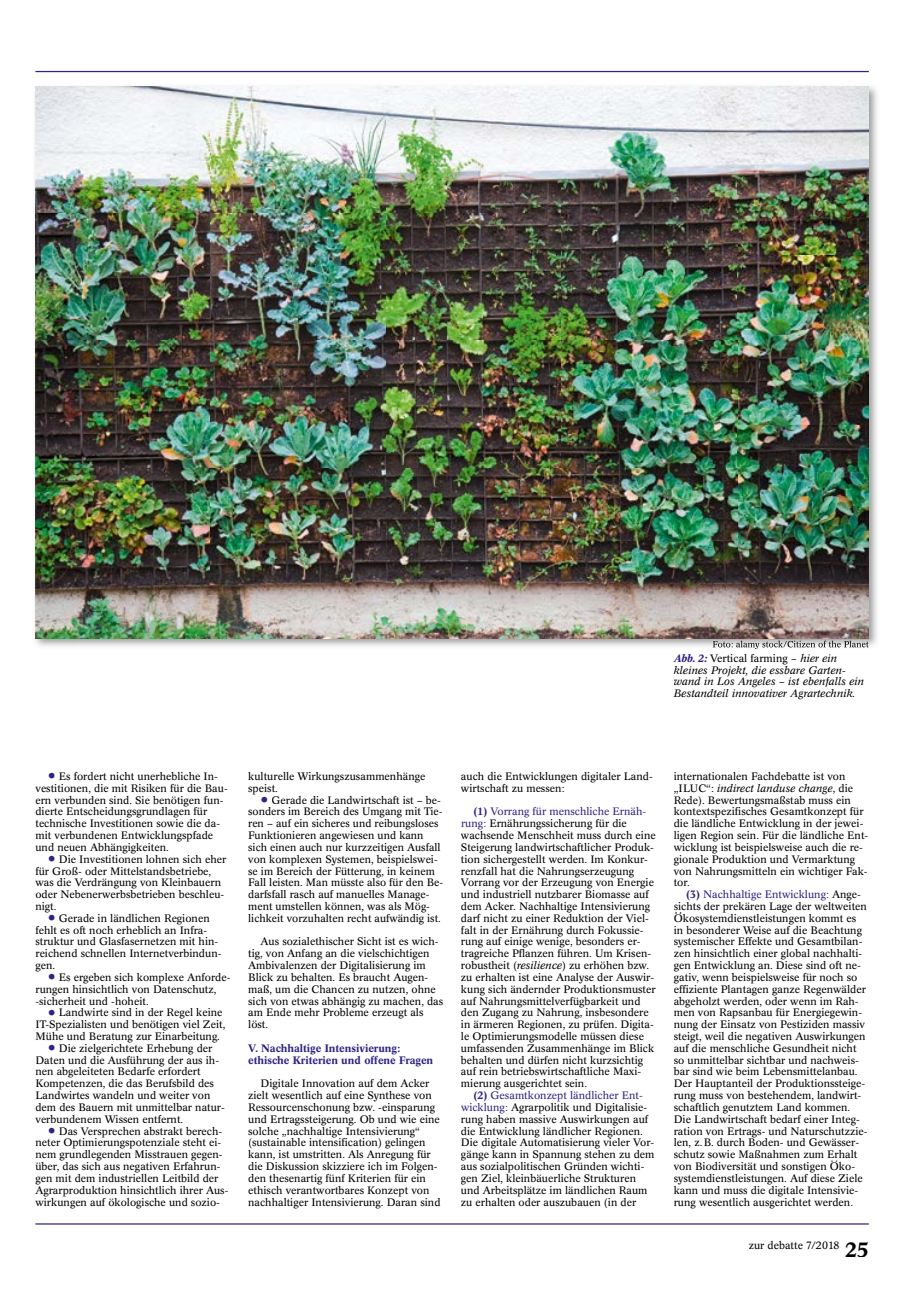
<style>
.page{position:relative;width:922px;height:1312px;background:#fff}
.page>*{position:absolute;margin:0;border:0;box-sizing:border-box;transform-origin:0 0}
.t1{font:10.62px/11.8px "Concorde BE";color:#000}
.t2{font:italic 10.62px/11.9px "Concorde BE";color:#000}
.t3{font:500 10.62px/11.9px "Concorde BE";color:#2f2483}
.s1{font-weight:500;color:#2f2483}
.s2{font-style:normal}
.s3{font-size:23.75px;color:#2f2483}
.s4{color:#2f2483}
.s5{font-style:italic}
.s6{font-weight:500;font-size:20.62px}
</style>
<div class="page">
<hr style="left:35px;top:1222px;width:833px;height:2px;background:#2f2483">
<hr style="left:35px;top:71px;width:833px;height:1px;background:#2f2483">
<hr style="left:674px;top:912px;width:182px;height:1px;background:#000">
<img style="left:868px;top:86px;width:9px;height:40px">
<img style="left:35px;top:638px;width:41px;height:9px">
<img style="left:835px;top:126px;width:42px;height:522px">
<img style="left:76px;top:638px;width:759px;height:9px">
<img style="left:35px;top:86px;width:833px;height:552px">
<img style="left:712px;top:640px;width:156px;height:8px">
<p class="t2" style="left:673px;top:652px;width:192px"><span class="s1">Abb. 2:</span> <span class="s2">Vertical farming</span> – hier ein kleines Projekt, die essbare Garten&shy;wand in Los Angeles – ist ebenfalls ein Bestandteil innovativer Agrartechnik.</p>
<p class="t1" style="left:35px;top:770px;width:194px;text-indent:12px"><span class="s3">•</span> Es fordert nicht unerhebliche In&shy;vestitionen, die mit Risiken für die Bau&shy;ern verbunden sind. Sie benötigen fun&shy;dierte Entscheidungsgrundlagen für technische Investitionen sowie die da&shy;mit verbundenen Entwicklungspfade und neuen Abhängigkeiten.</p>
<p class="t1" style="left:35px;top:853px;width:192px;text-indent:12px"><span class="s3">•</span> Die Investitionen lohnen sich eher für Groß- oder Mittelstandsbetriebe, was die Verdrängung von Kleinbauern oder Nebenerwerbsbetrieben beschleu&shy;nigt.</p>
<p class="t1" style="left:35px;top:912px;width:187px;text-indent:12px"><span class="s3">•</span> Gerade in ländlichen Regionen fehlt es oft noch erheblich an Infra&shy;struktur und Glasfasernetzen mit hin&shy;reichend schnellen Internetverbindun&shy;gen.</p>
<p class="t1" style="left:35px;top:971px;width:196px;text-indent:12px"><span class="s3">•</span> Es ergeben sich komplexe Anforde&shy;rungen hinsichtlich von Datenschutz, -sicherheit und -hoheit.</p>
<p class="t1" style="left:35px;top:1006px;width:191px;text-indent:12px"><span class="s3">•</span> Landwirte sind in der Regel keine<br>IT-Spezialisten und benötigen viel Zeit,<br>Mühe und Beratung zur Einarbeitung.</p>
<p class="t1" style="left:35px;top:1042px;width:191px;text-indent:12px"><span class="s3">•</span> Die zielgerichtete Erhebung der Daten und die Ausführung der aus ih&shy;nen abgeleiteten Bedarfe erfordert Kompetenzen, die das Berufsbild des Landwirtes wandeln und weiter von dem des Bauern mit unmittelbar natur&shy;verbundenem Wissen entfernt.</p>
<p class="t1" style="left:35px;top:1124px;width:194px;text-indent:12px"><span class="s3">•</span> Das Versprechen abstrakt berech&shy;neter Optimierungspotenziale steht ei&shy;nem grundlegenden Misstrauen gegen&shy;über, das sich aus negativen Erfahrun&shy;gen mit dem industriellen Leitbild der Agrarproduktion hinsichtlich ihrer Aus&shy;wirkungen auf ökologische und sozio-</p>
<p class="t1" style="left:248px;top:770px;width:179px">kulturelle Wirkungszusammenhänge speist.</p>
<p class="t1" style="left:248px;top:794px;width:196px;text-indent:12px"><span class="s3">•</span> Gerade die Landwirtschaft ist – be&shy;sonders im Bereich des Umgang mit Tie&shy;ren – auf ein sicheres und reibungsloses Funktionieren angewiesen und kann sich einen auch nur kurzzeitigen Ausfall von komplexen Systemen, beispielswei&shy;se im Bereich der Fütterung, in keinem Fall leisten. Man müsste also für den Be&shy;darfsfall rasch auf manuelles Manage&shy;ment umstellen können, was als Mög&shy;lichkeit vorzuhalten recht aufwändig ist.</p>
<p class="t1" style="left:248px;top:935px;width:196px;text-indent:12px">Aus sozialethischer Sicht ist es wich&shy;tig, von Anfang an die vielschichtigen<br>Ambivalenzen der Digitalisierung im<br>Blick zu behalten. Es braucht Augen&shy;maß, um die Chancen zu nutzen, ohne sich von etwas abhängig zu machen, das am Ende mehr Probleme erzeugt als löst.</p>
<p class="t3" style="left:248px;top:1041px;width:186px">V. Nachhaltige Intensivierung: ethische Kriterien und offene Fragen</p>
<p class="t1" style="left:248px;top:1077px;width:194px;text-indent:12px">Digitale Innovation auf dem Acker zielt wesentlich auf eine Synthese von Ressourcenschonung bzw. -einsparung und Ertragssteigerung. Ob und wie eine solche „nachhaltige Intensivierung“ (sustainable intensification) gelingen kann, ist umstritten. Als Anregung für die Diskussion skizziere ich im Folgen&shy;den thesenartig fünf Kriterien für ein ethisch verantwortbares Konzept von nachhaltiger Intensivierung. Daran sind</p>
<p class="t1" style="left:461px;top:770px;width:193px">auch die Entwicklungen digitaler Land&shy;wirtschaft zu messen:</p>
<p class="t1" style="left:461px;top:805px;width:196px;text-indent:12px"><span class="s1">(1)</span> <span class="s4">Vorrang für menschliche Ernäh&shy;rung:</span> Ernährungssicherung für die wachsende Menschheit muss durch eine Steigerung landwirtschaftlicher Produk&shy;tion sichergestellt werden. Im Konkur&shy;renzfall hat die Nahrungserzeugung Vorrang vor der Erzeugung von Energie und industriell nutzbarer Biomasse auf dem Acker. Nachhaltige Intensivierung darf nicht zu einer Reduktion der Viel&shy;falt in der Ernährung durch Fokussie&shy;rung auf einige wenige, besonders er&shy;tragreiche Pflanzen führen. Um Krisen&shy;robustheit (<span class="s5">resilience</span>) zu erhöhen bzw. zu erhalten ist eine Analyse der Auswir&shy;kung sich ändernder Produktionsmuster auf Nahrungsmittelverfügbarkeit und den Zugang zu Nahrung, insbesondere in ärmeren Regionen, zu prüfen. Digita&shy;le Optimierungsmodelle müssen diese umfassenden Zusammenhänge im Blick behalten und dürfen nicht kurzsichtig auf rein betriebswirtschaftliche Maxi&shy;mierung ausgerichtet sein.</p>
<p class="t1" style="left:461px;top:1089px;width:195px;text-indent:12px"><span class="s1">(2)</span> <span class="s4">Gesamtkonzept ländlicher Ent&shy;wicklung:</span> Agrarpolitik und Digitalisie&shy;rung haben massive Auswirkungen auf die Entwicklung ländlicher Regionen.<br>Die digitale Automatisierung vieler Vor&shy;gänge kann in Spannung stehen zu dem aus sozialpolitischen Gründen wichti&shy;gen Ziel, kleinbäuerliche Strukturen und Arbeitsplätze im ländlichen Raum zu erhalten oder auszubauen (in der</p>
<p class="t1" style="left:673px;top:770px;width:196px">internationalen Fachdebatte ist von „ILUC“: <span class="s5">indirect landuse change</span>, die Rede). Bewertungsmaßstab muss ein kontextspezifisches Gesamtkonzept für die ländliche Entwicklung in der jewei&shy;ligen Region sein. Für die ländliche Ent&shy;wicklung ist beispielsweise auch die re&shy;gionale Produktion und Vermarktung von Nahrungsmitteln ein wichtiger Fak&shy;tor.</p>
<p class="t1" style="left:673px;top:888px;width:195px;text-indent:12px"><span class="s1">(3)</span> <span class="s4">Nachhaltige Entwicklung:</span> Ange&shy;sichts der prekären Lage der weltweiten Ökosystemdienstleistungen kommt es in besonderer Weise auf die Beachtung systemischer Effekte und Gesamtbilan&shy;zen hinsichtlich einer global nachhalti&shy;gen Entwicklung an. Diese sind oft ne&shy;gativ, wenn beispielsweise für noch so effiziente Plantagen ganze Regenwälder abgeholzt werden, oder wenn im Rah&shy;men von Rapsanbau für Energiegewin&shy;nung der Einsatz von Pestiziden massiv steigt, weil die negativen Auswirkungen auf die menschliche Gesundheit nicht so unmittelbar sichtbar und nachweis&shy;bar sind wie beim Lebensmittelanbau.<br>Der Hauptanteil der Produktionssteige&shy;rung muss von bestehendem, landwirt&shy;schaftlich genutztem Land kommen.<br>Die Landwirtschaft bedarf einer Integ&shy;ration von Ertrags- und Naturschutzzie&shy;len, z. B. durch Boden- und Gewässer&shy;schutz sowie Maßnahmen zum Erhalt von Biodiversität und sonstigen Öko&shy;systemdienstleistungen. Auf diese Ziele kann und muss die digitale Intensivie&shy;rung wesentlich ausgerichtet werden.</p>
<p class="t1" style="left:748px;top:1239px;width:122px">zur debatte 7/2018 <span class="s6">25</span></p>
</div>
